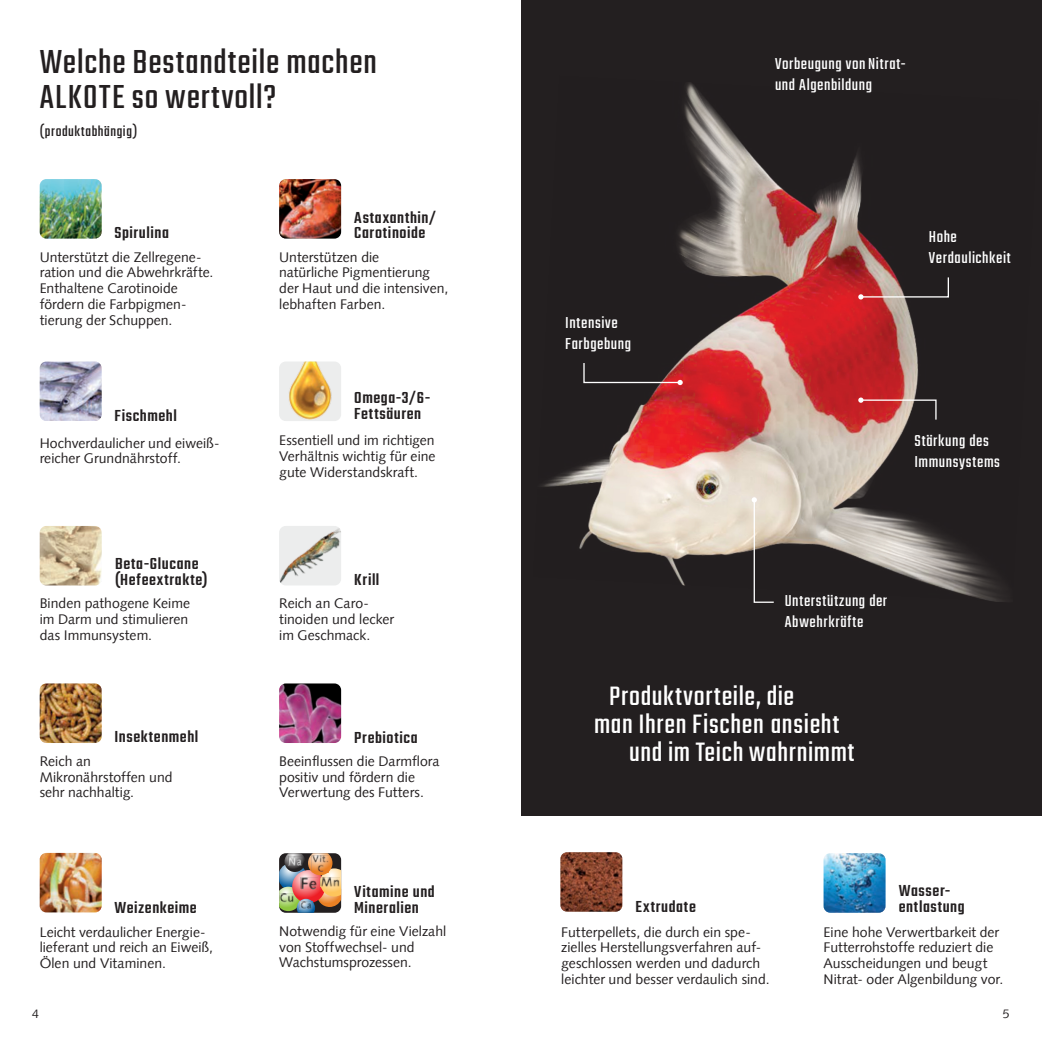
<style>
.page{position:relative;width:1042px;height:1042px;background:#fff}
.page>*{position:absolute;margin:0;border:0;box-sizing:border-box;transform-origin:0 0}
.t1{font:36.75px/35px "Teko";letter-spacing:.025em;color:#231f20}
.t2{font:29.4px "Teko";letter-spacing:.025em;color:#fff}
.t3{font:500 17.5px/15.8px "Teko";letter-spacing:.035em;color:#231f20}
.t4{font:17.5px/21px "Teko";letter-spacing:.03em;color:#fff}
.t5{font:15.75px "Teko";letter-spacing:.035em;color:#231f20}
.t6{font:14px/15.8px "Syntax LT";color:#231f20}
.t7{font:12.25px "Syntax LT";color:#231f20}
</style>
<div class="page">
<div style="left:521px;top:0;width:521px;height:816px;background:#231f20"></div>
<img style="left:541px;top:82px;width:464px;height:520px">
<img style="left:40px;top:683px;width:62px;height:60px;border-radius:7px">
<img style="left:279px;top:683px;width:62px;height:60px;border-radius:7px">
<img style="left:40px;top:853px;width:62px;height:59px;border-radius:7px">
<img style="left:279px;top:853px;width:62px;height:60px">
<div style="left:279px;top:361px;width:62px;height:60px;background:#eceded;border-radius:7px"></div>
<img style="left:289px;top:361px;width:43px;height:59px">
<img style="left:40px;top:361px;width:62px;height:60px">
<img style="left:279px;top:179px;width:62px;height:60px;border-radius:7px">
<img style="left:40px;top:179px;width:62px;height:60px;border-radius:7px">
<img style="left:560px;top:852px;width:62px;height:60px;border-radius:7px">
<img style="left:823px;top:853px;width:62px;height:60px;border-radius:7px">
<img style="left:40px;top:526px;width:62px;height:59px;border-radius:7px">
<div style="left:279px;top:526px;width:62px;height:59px;background:#eceded;border-radius:7px"></div>
<img style="left:279px;top:528px;width:62px;height:55px">
<svg style="left:858px;top:276px;width:91px;height:23px"></svg>
<svg style="left:583px;top:362px;width:100px;height:23px"></svg>
<svg style="left:858px;top:397px;width:79px;height:24px"></svg>
<svg style="left:751px;top:497px;width:24px;height:106px"></svg>
<h1 class="t1" style="left:40px;top:46px;width:339px">Welche Bestandteile machen<br>ALKOTE so wertvoll?</h1>
<p class="t5" style="left:40px;top:121px;width:99px">(produktabhängig)</p>
<p class="t3" style="left:114px;top:226px;width:56px">Spirulina</p>
<p class="t6" style="left:40px;top:250px;width:175px">Unterstützt die Zellregene&shy;ration und die Abwehrkräfte.<br>Enthaltene Carotinoide fördern die Farbpigmen&shy;tierung der Schuppen.</p>
<p class="t3" style="left:114px;top:409px;width:64px">Fischmehl</p>
<p class="t6" style="left:40px;top:436px;width:181px">Hochverdaulicher und eiweiß&shy;reicher Grundnährstoff.</p>
<p class="t3" style="left:115px;top:557px;width:94px">Beta-Glucane (Hefeextrakte)</p>
<p class="t6" style="left:40px;top:597px;width:152px">Binden pathogene Keime im Darm und stimulieren das Immunsystem.</p>
<p class="t3" style="left:114px;top:730px;width:85px">Insektenmehl</p>
<p class="t6" style="left:40px;top:754px;width:134px">Reich an<br>Mikronährstoffen und sehr nachhaltig.</p>
<p class="t3" style="left:114px;top:900px;width:84px">Weizenkeime</p>
<p class="t6" style="left:40px;top:925px;width:175px">Leicht verdaulicher Energie&shy;lieferant und reich an Eiweiß,<br>Ölen und Vitaminen.</p>
<p class="t3" style="left:354px;top:211px;width:83px">Astaxanthin/<br>Carotinoide</p>
<p class="t6" style="left:279px;top:250px;width:171px">Unterstützen die<br>natürliche Pigmentierung der Haut und die intensiven, lebhaften Farben.</p>
<p class="t3" style="left:354px;top:391px;width:78px">Omega-3/6-<br>Fettsäuren</p>
<p class="t6" style="left:279px;top:434px;width:158px;text-align:justify">Essentiell und im richtigen Verhältnis wichtig für eine gute Widerstandskraft.</p>
<p class="t3" style="left:354px;top:573px;width:27px">Krill</p>
<p class="t6" style="left:279px;top:597px;width:116px">Reich an Caro&shy;tinoiden und lecker im Geschmack.</p>
<p class="t3" style="left:354px;top:731px;width:65px">Prebiotica</p>
<p class="t6" style="left:279px;top:754px;width:162px">Beeinflussen die Darmflora positiv und fördern die<br>Verwertung des Futters.</p>
<p class="t3" style="left:354px;top:885px;width:82px">Vitamine und<br>Mineralien</p>
<p class="t6" style="left:279px;top:924px;width:169px">Notwendig für eine Vielzahl von Stoffwechsel- und<br>Wachstumsprozessen.</p>
<p class="t4" style="left:775px;top:54px;width:133px">Vorbeugung von Nitrat&shy;und Algenbildung</p>
<p class="t4" style="left:565px;top:313px;width:67px">Intensive<br>Farbgebung</p>
<p class="t4" style="left:929px;top:228px;width:83px">Hohe<br>Verdaulichkeit</p>
<p class="t4" style="left:914px;top:431px;width:87px">Stärkung des<br>Immunsystems</p>
<p class="t4" style="left:785px;top:592px;width:104px">Unterstützung der<br>Abwehrkräfte</p>
<h2 class="t2" style="left:609px;top:677px;width:187px">Produktvorteile, die</h2>
<h2 class="t2" style="left:594px;top:705px;width:247px">man Ihren Fischen ansieht</h2>
<h2 class="t2" style="left:629px;top:733px;width:227px">und im Teich wahrnimmt</h2>
<p class="t3" style="left:635px;top:900px;width:62px">Extrudate</p>
<p class="t6" style="left:561px;top:925px;width:210px">Futterpellets, die durch ein spe&shy;zielles Herstellungsverfahren auf&shy;geschlossen werden und dadurch leichter und besser verdaulich sind.</p>
<p class="t3" style="left:898px;top:884px;width:68px">Wasser&shy;entlastung</p>
<p class="t6" style="left:823px;top:925px;width:181px">Eine hohe Verwertbarkeit der<br>Futterrohstoffe reduziert die<br>Ausscheidungen und beugt<br>Nitrat- oder Algenbildung vor.</p>
<p class="t7" style="left:32px;top:1008px;width:8px">4</p>
<p class="t7" style="left:1003px;top:1008px;width:8px">5</p>
</div>
